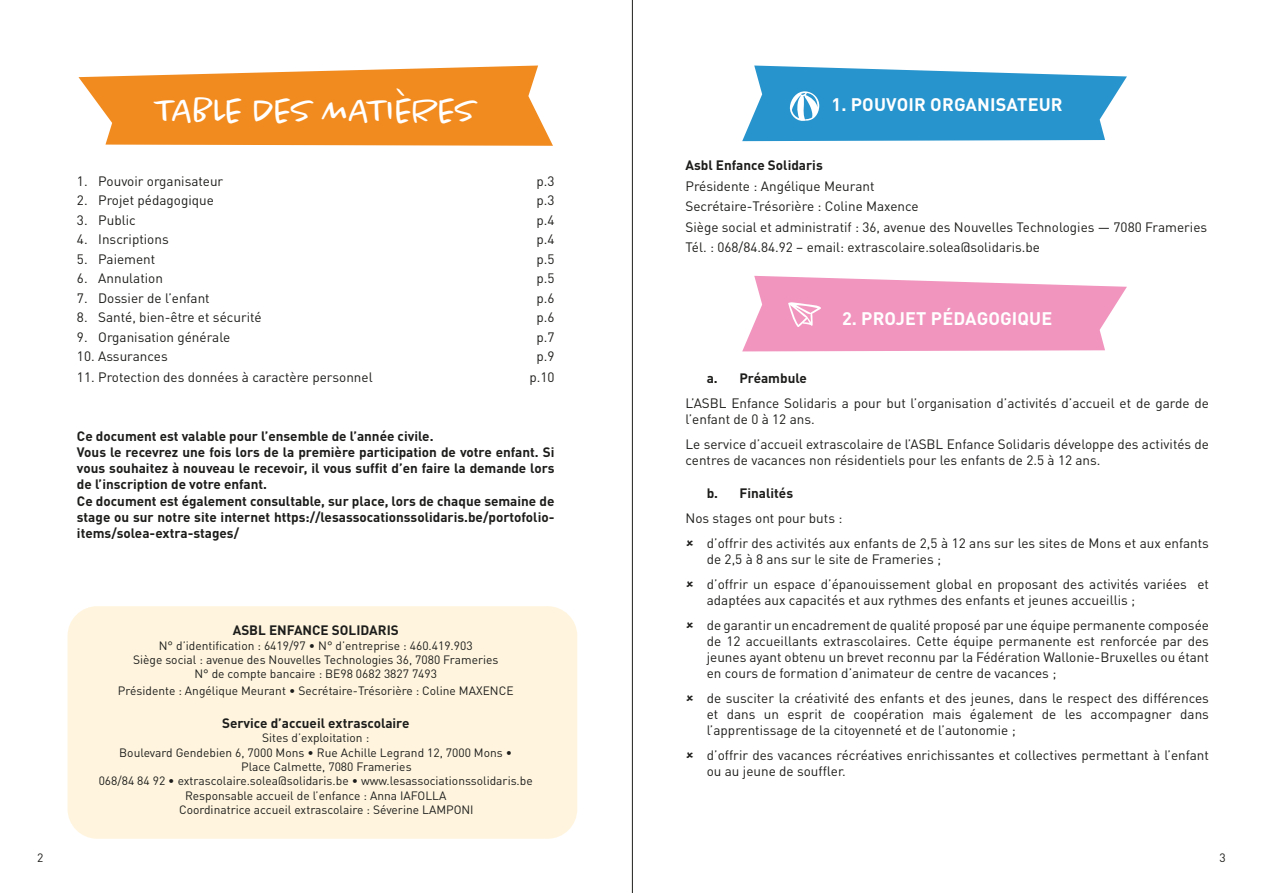
<style>
.page{position:relative;width:1263px;height:893px;background:#fff}
.page>*{position:absolute;margin:0;border:0;box-sizing:border-box;transform-origin:0 0}
.t1{font:300 37.5px "Chantal";letter-spacing:-.025em;color:#fff}
.t2{font:700 18px "DIN Pro";letter-spacing:.01em;color:#fff}
.t3{font:13.5px/16.2px "DIN Pro";color:#1d1d1b}
.t4{font:700 13.5px/16.2px "DIN Pro";color:#1d1d1b}
.t5{font:12px/14.4px "DIN Pro";color:#1d1d1b;text-align:center}
</style>
<div class="page">
<div style="left:68px;top:606px;width:509px;height:233px;background:#fff5df;border-radius:30px"></div>
<svg style="left:742px;top:276px;width:385px;height:75px;background:#f3a5c7"></svg>
<svg style="left:742px;top:66px;width:385px;height:75px;background:#48a4d4"></svg>
<svg style="left:78px;top:66px;width:475px;height:80px;background:#f39b3f"></svg>
<h1 class="t1" style="left:155px;top:87px;width:324px">TABLE DES MATIÈRES</h1>
<p class="t3" style="left:77px;top:172px;width:148px">1. Pouvoir organisateur</p>
<p class="t3" style="left:536px;top:172px;width:20px">p.3</p>
<p class="t3" style="left:77px;top:192px;width:138px">2. Projet pédagogique</p>
<p class="t3" style="left:536px;top:192px;width:20px">p.3</p>
<p class="t3" style="left:77px;top:211px;width:60px">3. Public</p>
<p class="t3" style="left:536px;top:211px;width:20px">p.4</p>
<p class="t3" style="left:77px;top:231px;width:93px">4. Inscriptions</p>
<p class="t3" style="left:536px;top:231px;width:20px">p.4</p>
<p class="t3" style="left:77px;top:250px;width:80px">5. Paiement</p>
<p class="t3" style="left:536px;top:250px;width:20px">p.5</p>
<p class="t3" style="left:77px;top:270px;width:88px">6. Annulation</p>
<p class="t3" style="left:536px;top:270px;width:20px">p.5</p>
<p class="t3" style="left:77px;top:289px;width:134px">7. Dossier de l’enfant</p>
<p class="t3" style="left:536px;top:289px;width:20px">p.6</p>
<p class="t3" style="left:77px;top:308px;width:186px">8. Santé, bien-être et sécurité</p>
<p class="t3" style="left:536px;top:308px;width:20px">p.6</p>
<p class="t3" style="left:77px;top:328px;width:155px">9. Organisation générale</p>
<p class="t3" style="left:536px;top:328px;width:20px">p.7</p>
<p class="t3" style="left:77px;top:347px;width:92px">10. Assurances</p>
<p class="t3" style="left:536px;top:347px;width:20px">p.9</p>
<p class="t3" style="left:77px;top:368px;width:297px">11. Protection des données à caractère personnel</p>
<p class="t3" style="left:529px;top:368px;width:27px">p.10</p>
<p class="t4" style="left:77px;top:427px;width:479px">Ce document est valable pour l’ensemble de l’année civile.<br>Vous le recevrez une fois lors de la première participation de votre enfant. Si vous souhaitez à nouveau le recevoir, il vous suffit d’en faire la demande lors de l’inscription de votre enfant.<br>Ce document est également consultable, sur place, lors de chaque semaine de stage ou sur notre site internet https://lesassocationssolidaris.be/portofolio&shy;items/solea-extra-stages/</p>
<p class="t4" style="left:233px;top:622px;width:168px">ASBL ENFANCE SOLIDARIS</p>
<p class="t5" style="left:133px;top:638px;width:367px">N° d’identification : 6419/97 • N° d’entreprise : 460.419.903<br>Siège social : avenue des Nouvelles Technologies 36, 7080 Frameries<br>N° de compte bancaire : BE98 0682 3827 7493</p>
<p class="t5" style="left:118px;top:683px;width:397px">Présidente : Angélique Meurant • Secrétaire-Trésorière : Coline MAXENCE</p>
<p class="t4" style="left:222px;top:714px;width:189px">Service d’accueil extrascolaire</p>
<p class="t5" style="left:262px;top:730px;width:109px">Sites d’exploitation :</p>
<p class="t5" style="left:119px;top:745px;width:394px">Boulevard Gendebien 6, 7000 Mons • Rue Achille Legrand 12, 7000 Mons •</p>
<p class="t5" style="left:241px;top:759px;width:172px">Place Calmette, 7080 Frameries</p>
<p class="t5" style="left:99px;top:773px;width:436px">068/84 84 92 • extrascolaire.solea@solidaris.be • www.lesassociationssolidaris.be</p>
<p class="t5" style="left:185px;top:788px;width:263px">Responsable accueil de l’enfance : Anna IAFOLLA</p>
<p class="t5" style="left:179px;top:802px;width:296px">Coordinatrice accueil extrascolaire : Séverine LAMPONI</p>
<h2 class="t2" style="left:832px;top:93px;width:233px">1. POUVOIR ORGANISATEUR</h2>
<p class="t4" style="left:685px;top:157px;width:139px">Asbl Enfance Solidaris</p>
<p class="t3" style="left:685px;top:175px;width:523px;line-height:20.4px">Présidente : Angélique Meurant<br>Secrétaire-Trésorière : Coline Maxence<br>Siège social et administratif : 36, avenue des Nouvelles Technologies — 7080 Frameries Tél. : 068/84.84.92 – email: extrascolaire.solea@solidaris.be</p>
<h2 class="t2" style="left:842px;top:306px;width:212px">2. PROJET PÉDAGOGIQUE</h2>
<p class="t4" style="left:707px;top:370px;width:102px">a. Préambule</p>
<p class="t3" style="left:685px;top:394px;width:525px">L’ASBL Enfance Solidaris a pour but l’organisation d’activités d’accueil et de garde de l’enfant de 0 à 12 ans.</p>
<p class="t3" style="left:685px;top:435px;width:525px">Le service d’accueil extrascolaire de l’ASBL Enfance Solidaris développe des activités de centres de vacances non résidentiels pour les enfants de 2.5 à 12 ans.</p>
<p class="t4" style="left:707px;top:485px;width:88px">b. Finalités</p>
<p class="t3" style="left:707px;top:505px;width:504px;line-height:24.8px;text-indent:-21px">Nos stages ont pour buts :<br>d’offrir des activités aux enfants de 2,5 à 12 ans sur les sites de Mons et aux enfants</p>
<p class="t3" style="left:707px;top:546px;width:504px;line-height:24.8px">de 2,5 à 8 ans sur le site de Frameries ;<br>d’offrir un espace d’épanouissement global en proposant des activités variées et</p>
<p class="t3" style="left:707px;top:587px;width:504px;line-height:24.8px">adaptées aux capacités et aux rythmes des enfants et jeunes accueillis ;<br>de garantir un encadrement de qualité proposé par une équipe permanente composée</p>
<p class="t3" style="left:707px;top:632px;width:504px;text-align:justify">de 12 accueillants extrascolaires. Cette équipe permanente est renforcée par des jeunes ayant obtenu un brevet reconnu par la Fédération Wallonie-Bruxelles ou étant en cours de formation d’animateur de centre de vacances ;</p>
<p class="t3" style="left:707px;top:689px;width:504px;text-align:justify">de susciter la créativité des enfants et des jeunes, dans le respect des différences et dans un esprit de coopération mais également de les accompagner dans l’apprentissage de la citoyenneté et de l’autonomie ;</p>
<p class="t3" style="left:707px;top:746px;width:504px">d’offrir des vacances récréatives enrichissantes et collectives permettant à l’enfant ou au jeune de souffler.</p>
<p class="t5" style="left:37px;top:850px;width:8px">2</p>
<p class="t5" style="left:1219px;top:850px;width:8px">3</p>
</div>
